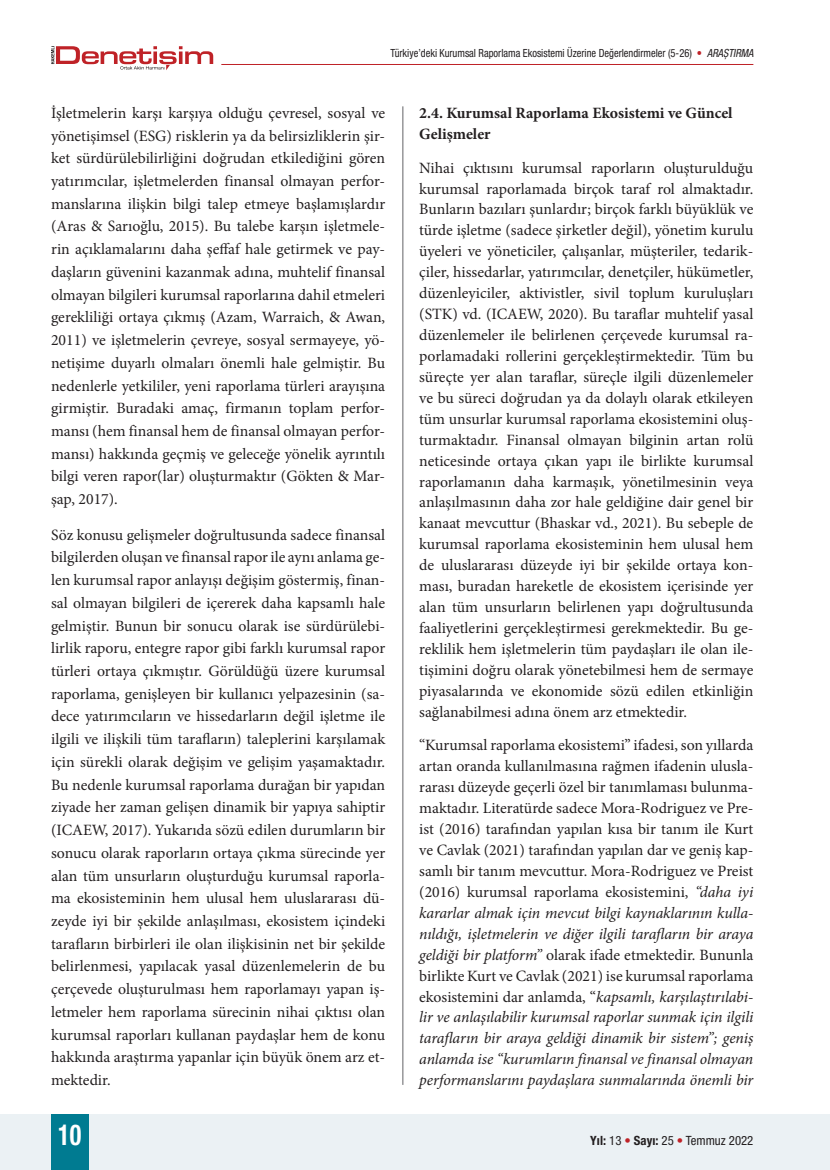
<style>
.page{position:relative;width:830px;height:1170px;background:#fff}
.page>*{position:absolute;margin:0;border:0;box-sizing:border-box;transform-origin:0 0}
.t1{font:700 condensed 28.8px "Helvetica Neue LT Pro";color:#fff;scale:.83 1}
.t2{font:15.75px/20.9px "Minion Pro";color:#231f20;text-align:justify}
.t3{font:700 15.75px/20.9px "Minion Pro";color:#231f20}
.t4{font:condensed 12.75px "Helvetica Neue LT Pro";color:#231f20}
.t5{font:condensed 11.25px "Helvetica Neue LT Pro";color:#231f20;scale:.93 1}
.s1{color:#bf2227}
.s2{font-style:italic}
.s3{font-weight:700}
.s4{font-weight:700;color:#bf2227}
</style>
<div class="page">
<hr style="left:402px;top:106px;width:1px;height:978px;background:#636366">
<hr style="left:221px;top:64px;width:532px;height:1px;background:#bf2227">
<svg style="left:51px;top:46px;width:162px;height:24px"></svg>
<div style="left:0;top:1114px;width:829px;height:55px;background:#ebf1f4"></div>
<hr style="left:829px;top:1114px;width:1px;height:55px;background:#ebf1f4">
<div style="left:51px;top:1114px;width:37px;height:55px;background:#007b91"></div>
<p class="t5" style="left:390px;top:47px;width:391px">Türkiye’deki Kurumsal Raporlama Ekosistemi Üzerine Değerlendirmeler (5-26) <span class="s1">•</span> <span class="s2">ARAŞTIRMA</span></p>
<p class="t2" style="left:51px;top:101px;width:335px;line-height:22.6px">İşletmelerin karşı karşıya olduğu çevresel, sosyal ve yönetişimsel (ESG) risklerin ya da belirsizliklerin şir&shy;ket sürdürülebilirliğini doğrudan etkilediğini gören yatırımcılar, işletmelerden finansal olmayan perfor&shy;manslarına ilişkin bilgi talep etmeye başlamışlardır (Aras &amp; Sarıoğlu, 2015). Bu talebe karşın işletmele&shy;rin açıklamalarını daha şeffaf hale getirmek ve pay&shy;daşların güvenini kazanmak adına, muhtelif finansal olmayan bilgileri kurumsal raporlarına dahil etmeleri gerekliliği ortaya çıkmış (Azam, Warraich, &amp; Awan, 2011) ve işletmelerin çevreye, sosyal sermayeye, yö&shy;netişime duyarlı olmaları önemli hale gelmiştir. Bu nedenlerle yetkililer, yeni raporlama türleri arayışına girmiştir. Buradaki amaç, firmanın toplam perfor&shy;mansı (hem finansal hem de finansal olmayan perfor&shy;mansı) hakkında geçmiş ve geleceğe yönelik ayrıntılı bilgi veren rapor(lar) oluşturmaktır (Gökten &amp; Mar&shy;şap, 2017).</p>
<p class="t2" style="left:51px;top:523px;width:335px;line-height:22.6px">Söz konusu gelişmeler doğrultusunda sadece finansal bilgilerden oluşan ve finansal rapor ile aynı anlama ge&shy;len kurumsal rapor anlayışı değişim göstermiş, finan&shy;sal olmayan bilgileri de içererek daha kapsamlı hale gelmiştir. Bunun bir sonucu olarak ise sürdürülebi&shy;lirlik raporu, entegre rapor gibi farklı kurumsal rapor türleri ortaya çıkmıştır. Görüldüğü üzere kurumsal raporlama, genişleyen bir kullanıcı yelpazesinin (sa&shy;dece yatırımcıların ve hissedarların değil işletme ile ilgili ve ilişkili tüm tarafların) taleplerini karşılamak için sürekli olarak değişim ve gelişim yaşamaktadır.<br>Bu nedenle kurumsal raporlama durağan bir yapıdan ziyade her zaman gelişen dinamik bir yapıya sahiptir (ICAEW, 2017). Yukarıda sözü edilen durumların bir sonucu olarak raporların ortaya çıkma sürecinde yer alan tüm unsurların oluşturduğu kurumsal raporla&shy;ma ekosisteminin hem ulusal hem uluslararası dü&shy;zeyde iyi bir şekilde anlaşılması, ekosistem içindeki tarafların birbirleri ile olan ilişkisinin net bir şekilde belirlenmesi, yapılacak yasal düzenlemelerin de bu çerçevede oluşturulması hem raporlamayı yapan iş&shy;letmeler hem raporlama sürecinin nihai çıktısı olan kurumsal raporları kullanan paydaşlar hem de konu hakkında araştırma yapanlar için büyük önem arz et&shy;mektedir.</p>
<p class="t3" style="left:419px;top:102px;width:315px">2.4. Kurumsal Raporlama Ekosistemi ve Güncel<br>Gelişmeler</p>
<p class="t2" style="left:419px;top:157px;width:335px">Nihai çıktısını kurumsal raporların oluşturulduğu kurumsal raporlamada birçok taraf rol almaktadır.<br>Bunların bazıları şunlardır; birçok farklı büyüklük ve türde işletme (sadece şirketler değil), yönetim kurulu üyeleri ve yöneticiler, çalışanlar, müşteriler, tedarik&shy;çiler, hissedarlar, yatırımcılar, denetçiler, hükümetler, düzenleyiciler, aktivistler, sivil toplum kuruluşları (STK) vd. (ICAEW, 2020). Bu taraflar muhtelif yasal düzenlemeler ile belirlenen çerçevede kurumsal ra&shy;porlamadaki rollerini gerçekleştirmektedir. Tüm bu süreçte yer alan taraflar, süreçle ilgili düzenlemeler ve bu süreci doğrudan ya da dolaylı olarak etkileyen tüm unsurlar kurumsal raporlama ekosistemini oluş&shy;turmaktadır. Finansal olmayan bilginin artan rolü neticesinde ortaya çıkan yapı ile birlikte kurumsal raporlamanın daha karmaşık, yönetilmesinin veya anlaşılmasının daha zor hale geldiğine dair genel bir kanaat mevcuttur (Bhaskar vd., 2021). Bu sebeple de kurumsal raporlama ekosisteminin hem ulusal hem de uluslararası düzeyde iyi bir şekilde ortaya kon&shy;ması, buradan hareketle de ekosistem içerisinde yer alan tüm unsurların belirlenen yapı doğrultusunda faaliyetlerini gerçekleştirmesi gerekmektedir. Bu ge&shy;reklilik hem işletmelerin tüm paydaşları ile olan ile&shy;tişimini doğru olarak yönetebilmesi hem de sermaye piyasalarında ve ekonomide sözü edilen etkinliğin sağlanabilmesi adına önem arz etmektedir.</p>
<p class="t2" style="left:419px;top:735px;width:335px">“Kurumsal raporlama ekosistemi” ifadesi, son yıllarda artan oranda kullanılmasına rağmen ifadenin ulusla&shy;rarası düzeyde geçerli özel bir tanımlaması bulunma&shy;maktadır. Literatürde sadece Mora-Rodriguez ve Pre&shy;ist (2016) tarafından yapılan kısa bir tanım ile Kurt ve Cavlak (2021) tarafından yapılan dar ve geniş kap&shy;samlı bir tanım mevcuttur. Mora-Rodriguez ve Preist (2016) kurumsal raporlama ekosistemini, <span class="s2">“daha iyi kararlar almak için mevcut bilgi kaynaklarının kulla&shy;nıldığı, işletmelerin ve diğer ilgili tarafların bir araya geldiği bir platform”</span> olarak ifade etmektedir. Bununla birlikte Kurt ve Cavlak (2021) ise kurumsal raporlama ekosistemini dar anlamda, “<span class="s2">kapsamlı, karşılaştırılabi&shy;lir ve anlaşılabilir kurumsal raporlar sunmak için ilgili tarafların bir araya geldiği dinamik bir sistem”; geniş anlamda ise “kurumların finansal ve finansal olmayan performanslarını paydaşlara sunmalarında önemli bir</span></p>
<h1 class="t1" style="left:58px;top:1117px;width:29px">10</h1>
<p class="t4" style="left:590px;top:1133px;width:164px"><span class="s3">Yıl:</span> 13 <span class="s4">•</span> <span class="s3">Sayı:</span> 25 <span class="s4">•</span> Temmuz 2022</p>
</div>
